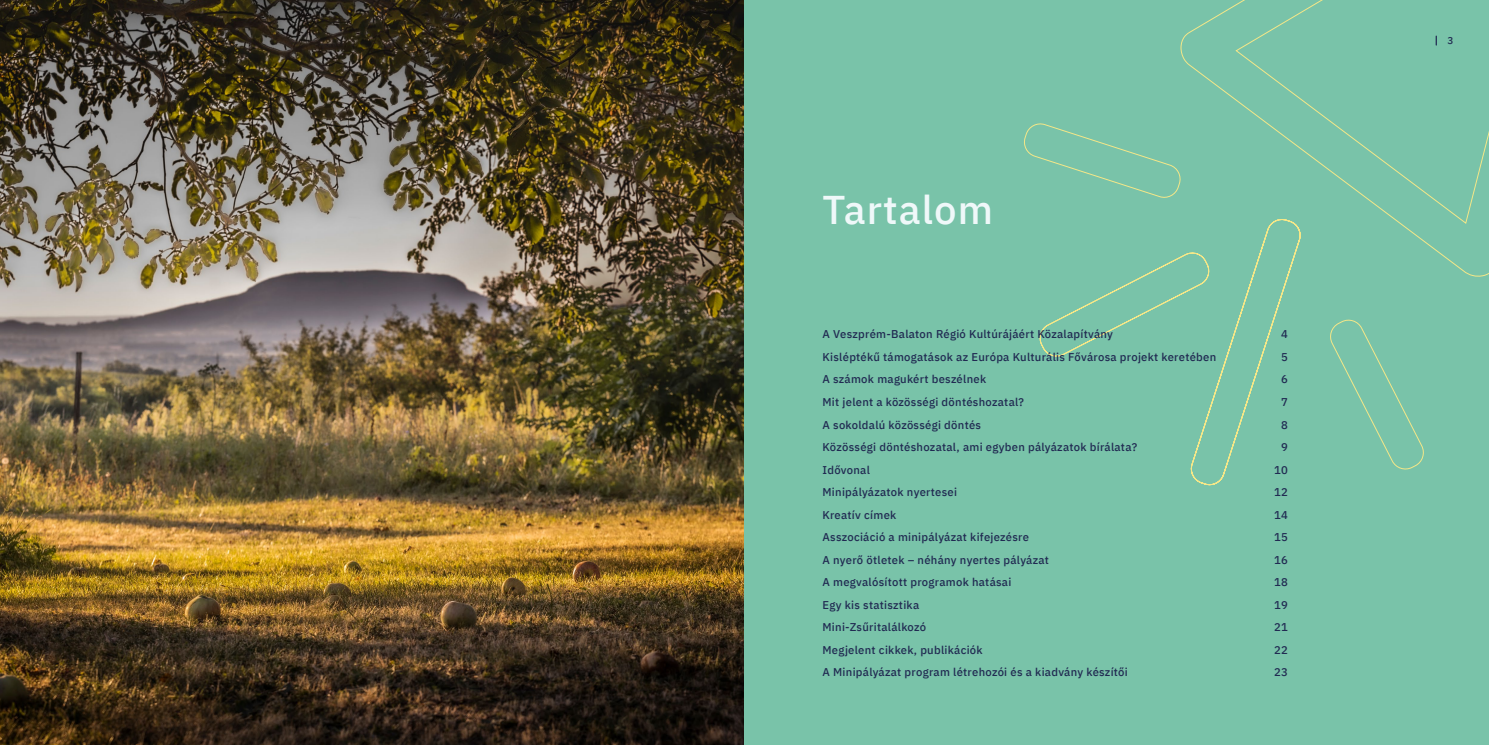
<style>
.page{position:relative;width:1489px;height:745px;background:#fff}
.page>*{position:absolute;margin:0;border:0;box-sizing:border-box;transform-origin:0 0}
.t1{font:500 40px "IBM Plex Sans";letter-spacing:.025em;color:#eff8f9}
.t2{font:500 11.25px "IBM Plex Sans";letter-spacing:.025em;color:#212a52}
.t3{font:500 10px "IBM Plex Sans";color:#212a52}
</style>
<div class="page">
<img style="left:0;top:0;width:744px;height:744px">
<div style="left:744px;top:0;width:744px;height:744px;background:#79c3a9"></div>
<svg style="left:1024px;top:0;width:464px;height:486px"></svg>
<h1 class="t1" style="left:822px;top:179px;width:172px">Tartalom</h1>
<p class="t2" style="left:822px;top:325px;width:292px">A Veszprém-Balaton Régió Kultúrájáért Közalapítvány</p>
<p class="t2" style="left:1280px;top:325px;width:8px">4</p>
<p class="t2" style="left:822px;top:348px;width:395px">Kisléptékű támogatások az Európa Kulturális Fővárosa projekt keretében</p>
<p class="t2" style="left:1280px;top:348px;width:8px">5</p>
<p class="t2" style="left:822px;top:370px;width:165px">A számok magukért beszélnek</p>
<p class="t2" style="left:1280px;top:370px;width:8px">6</p>
<p class="t2" style="left:822px;top:393px;width:203px">Mit jelent a közösségi döntéshozatal?</p>
<p class="t2" style="left:1280px;top:393px;width:8px">7</p>
<p class="t2" style="left:822px;top:415px;width:160px">A sokoldalú közösségi döntés</p>
<p class="t2" style="left:1280px;top:415px;width:8px">8</p>
<p class="t2" style="left:822px;top:438px;width:316px">Közösségi döntéshozatal, ami egyben pályázatok bírálata?</p>
<p class="t2" style="left:1280px;top:438px;width:8px">9</p>
<p class="t2" style="left:822px;top:460px;width:49px">Idővonal</p>
<p class="t2" style="left:1273px;top:460px;width:15px">10</p>
<p class="t2" style="left:822px;top:483px;width:136px">Minipályázatok nyertesei</p>
<p class="t2" style="left:1273px;top:483px;width:15px">12</p>
<p class="t2" style="left:822px;top:505px;width:75px">Kreatív címek</p>
<p class="t2" style="left:1273px;top:505px;width:15px">14</p>
<p class="t2" style="left:822px;top:528px;width:208px">Asszociáció a minipályázat kifejezésre</p>
<p class="t2" style="left:1273px;top:528px;width:15px">15</p>
<p class="t2" style="left:822px;top:550px;width:228px">A nyerő ötletek – néhány nyertes pályázat</p>
<p class="t2" style="left:1273px;top:550px;width:15px">16</p>
<p class="t2" style="left:822px;top:573px;width:190px">A megvalósított programok hatásai</p>
<p class="t2" style="left:1273px;top:573px;width:15px">18</p>
<p class="t2" style="left:822px;top:595px;width:98px">Egy kis statisztika</p>
<p class="t2" style="left:1273px;top:595px;width:15px">19</p>
<p class="t2" style="left:822px;top:618px;width:105px">Mini-Zsűritalálkozó</p>
<p class="t2" style="left:1273px;top:618px;width:15px">21</p>
<p class="t2" style="left:822px;top:640px;width:162px">Megjelent cikkek, publikációk</p>
<p class="t2" style="left:1273px;top:640px;width:15px">22</p>
<p class="t2" style="left:822px;top:663px;width:307px">A Minipályázat program létrehozói és a kiadvány készítői</p>
<p class="t2" style="left:1273px;top:663px;width:15px">23</p>
<p class="t3" style="left:1447px;top:33px;width:8px">3</p>
</div>
